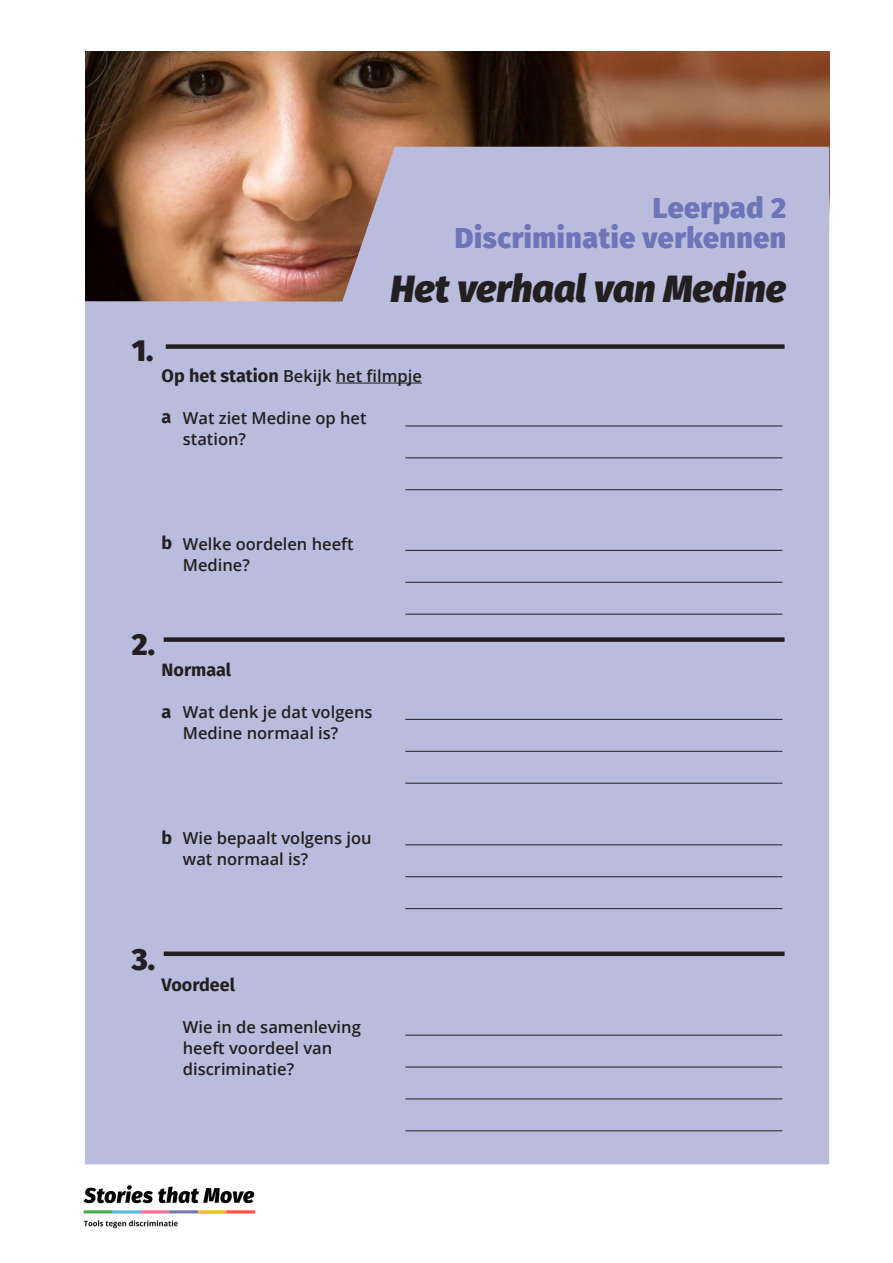
<style>
.page{position:relative;width:893px;height:1263px;background:#fff}
.page>*{position:absolute;margin:0;border:0;box-sizing:border-box;transform-origin:0 0}
.kop{font:italic 900 37.5px "Fira Sans";color:#231f20}
.cijfers{font:900 30px "Fira Sans";color:#231f20}
.kop1{font:900 28.5px "Fira Sans";letter-spacing:.02em;color:#6d75b8}
.vraag{font:700 18px "Fira Sans";color:#231f20}
.intro{font:600 16.5px/21px "Open Sans";color:#231f20}
.vraag-2{font:600 16.5px "Open Sans";color:#231f20}
.s1{font-family:"Fira Sans";font-weight:700;font-size:18px}
</style>
<div class="page">
<img style="left:85px;top:51px;width:744px;height:96px">
<img style="left:83px;top:1185px;width:173px;height:44px">
<div style="left:85px;top:147px;width:744px;height:1017px;background:#babcdd"></div>
<hr style="left:336px;top:383px;width:86px;height:1px;background:#231f20">
<div style="left:166px;top:344px;width:618px;height:5px;background:#231f20"></div>
<div style="left:164px;top:637px;width:620px;height:5px;background:#231f20"></div>
<hr style="left:405px;top:426px;width:377px;height:1px;background:#231f20">
<hr style="left:405px;top:457px;width:377px;height:1px;background:#231f20">
<hr style="left:405px;top:489px;width:377px;height:1px;background:#231f20">
<hr style="left:405px;top:719px;width:377px;height:1px;background:#231f20">
<hr style="left:405px;top:751px;width:377px;height:1px;background:#231f20">
<hr style="left:405px;top:783px;width:377px;height:1px;background:#231f20">
<hr style="left:405px;top:844px;width:377px;height:1px;background:#231f20">
<hr style="left:405px;top:876px;width:377px;height:1px;background:#231f20">
<hr style="left:405px;top:550px;width:377px;height:1px;background:#231f20">
<hr style="left:405px;top:582px;width:377px;height:1px;background:#231f20">
<hr style="left:405px;top:614px;width:377px;height:1px;background:#231f20">
<div style="left:164px;top:951px;width:620px;height:5px;background:#231f20"></div>
<hr style="left:405px;top:1035px;width:377px;height:1px;background:#231f20">
<hr style="left:405px;top:1067px;width:377px;height:1px;background:#231f20">
<hr style="left:405px;top:1098px;width:377px;height:1px;background:#231f20">
<hr style="left:405px;top:1130px;width:377px;height:1px;background:#231f20">
<hr style="left:405px;top:908px;width:377px;height:1px;background:#231f20">
<p class="kop1" style="left:653px;top:182px;width:135px">Leerpad 2</p>
<p class="kop1" style="left:455px;top:212px;width:333px">Discriminatie verkennen</p>
<p class="kop" style="left:390px;top:255px;width:397px">Het verhaal van Medine</p>
<p class="cijfers" style="left:132px;top:323px;width:23px">1.</p>
<p class="vraag-2" style="left:162px;top:364px;width:262px"><span class="s1">Op het station</span> Bekijk het filmpje</p>
<p class="intro" style="left:183px;top:407px;width:185px">Wat ziet Medine op het station?</p>
<p class="vraag" style="left:162px;top:402px;width:11px">a</p>
<p class="vraag" style="left:162px;top:528px;width:12px">b</p>
<p class="intro" style="left:183px;top:533px;width:172px">Welke oordelen heeft<br>Medine?</p>
<p class="cijfers" style="left:132px;top:617px;width:25px">2.</p>
<p class="vraag" style="left:162px;top:654px;width:71px">Normaal</p>
<p class="intro" style="left:183px;top:701px;width:191px">Wat denk je dat volgens</p>
<p class="intro" style="left:183px;top:722px;width:157px">Medine normaal is?</p>
<p class="vraag" style="left:162px;top:696px;width:11px">a</p>
<p class="vraag" style="left:162px;top:822px;width:12px">b</p>
<p class="intro" style="left:183px;top:827px;width:190px">Wie bepaalt volgens jou wat normaal is?</p>
<p class="cijfers" style="left:132px;top:932px;width:25px">3.</p>
<p class="vraag" style="left:162px;top:969px;width:75px">Voordeel</p>
<p class="intro" style="left:183px;top:1016px;width:180px">Wie in de samenleving heeft voordeel van discriminatie?</p>
</div>
